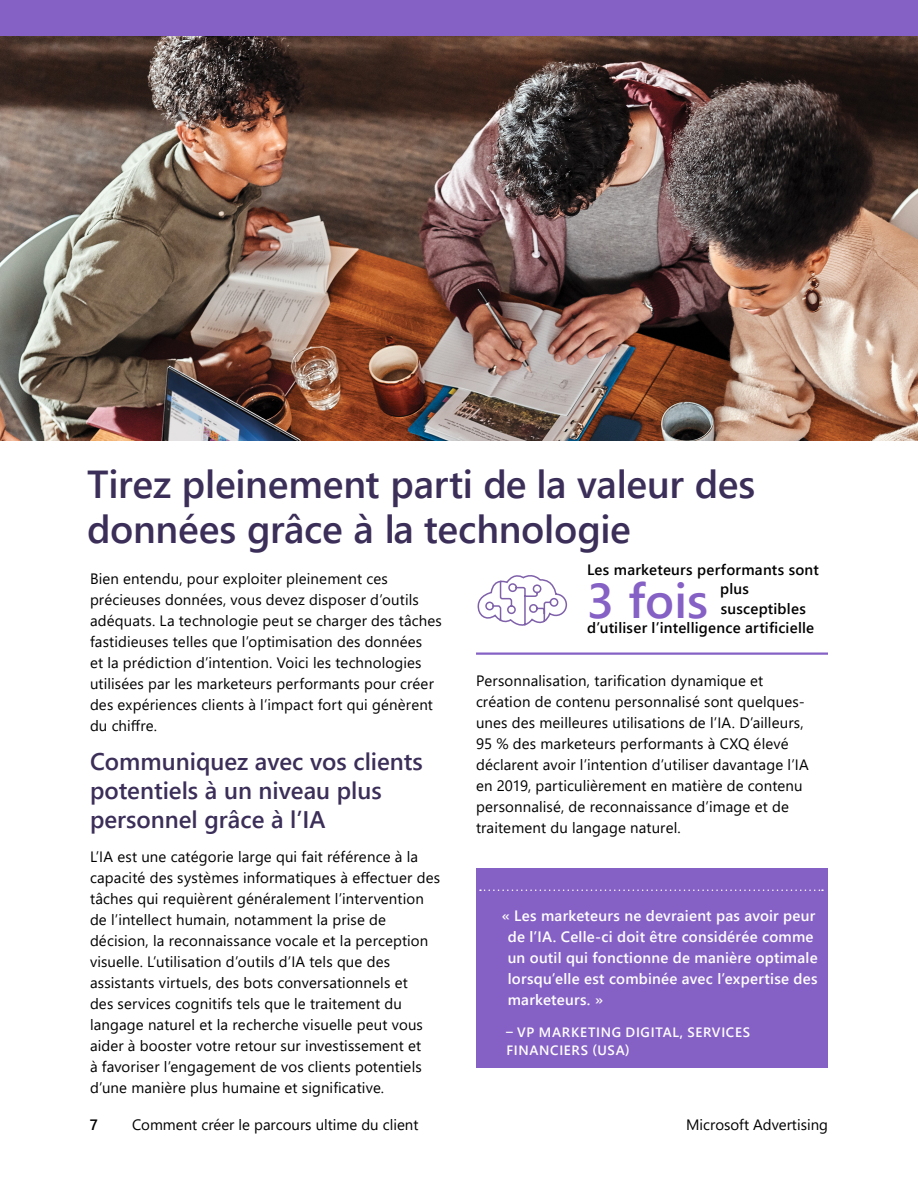
<style>
.page{position:relative;width:918px;height:1188px;background:#fff}
.page>*{position:absolute;margin:0;border:0;box-sizing:border-box;transform-origin:0 0}
.t1{font:600 48.75px "Segoe UI";color:#8661c5}
.Headline{font:600 39px/45px "Segoe UI";letter-spacing:-.005em;color:#3b2e58}
.subheads{font:600 24px/28.8px "Segoe UI";color:#3b2e58}
.body_copy{font:15px/21px "Segoe UI";letter-spacing:.01em;color:#000}
.t2{font:600 15px/21px "Segoe UI";letter-spacing:.015em;color:#fff}
.body_copy-2{font:600 15px "Segoe UI";letter-spacing:.015em;color:#000}
.t3{font:600 13.5px/18px "Segoe UI";letter-spacing:.05em;color:#fff}
</style>
<div class="page">
<div style="left:0;top:0;width:918px;height:36px;background:#8661c5"></div>
<hr style="left:476px;top:652px;width:352px;height:3px;background:#8661c5">
<svg style="left:478px;top:575px;width:90px;height:51px"></svg>
<div style="left:476px;top:868px;width:352px;height:200px;background:#8661c5"></div>
<svg style="left:480px;top:890px;width:343px;height:1px"></svg>
<img style="left:0;top:36px;width:918px;height:405px">
<p class="Headline" style="left:87px;top:458px;width:670px">Tirez pleinement parti de la valeur des données grâce à la technologie</p>
<p class="body_copy" style="left:90px;top:567px;width:353px">Bien entendu, pour exploiter pleinement ces précieuses données, vous devez disposer d’outils adéquats. La technologie peut se charger des tâches fastidieuses telles que l’optimisation des données<br>et la prédiction d’intention. Voici les technologies utilisées par les marketeurs performants pour créer des expériences clients à l’impact fort qui génèrent du chiffre.</p>
<p class="subheads" style="left:90px;top:745px;width:334px">Communiquez avec vos clients potentiels à un niveau plus personnel grâce à l’IA</p>
<p class="body_copy" style="left:90px;top:845px;width:352px">L’IA est une catégorie large qui fait référence à la capacité des systèmes informatiques à effectuer des tâches qui requièrent généralement l’intervention de l’intellect humain, notamment la prise de décision, la reconnaissance vocale et la perception visuelle. L’utilisation d’outils d’IA tels que des assistants virtuels, des bots conversationnels et<br>des services cognitifs tels que le traitement du langage naturel et la recherche visuelle peut vous aider à booster votre retour sur investissement et<br>à favoriser l’engagement de vos clients potentiels d’une manière plus humaine et significative.</p>
<p class="body_copy-2" style="left:587px;top:555px;width:233px">Les marketeurs performants sont</p>
<p class="t1" style="left:587px;top:554px;width:123px">3 fois</p>
<p class="body_copy-2" style="left:720px;top:575px;width:30px">plus</p>
<p class="body_copy-2" style="left:721px;top:594px;width:87px">susceptibles</p>
<p class="body_copy-2" style="left:587px;top:614px;width:229px">d’utiliser l’intelligence artificielle</p>
<p class="body_copy" style="left:476px;top:669px;width:334px">Personnalisation, tarification dynamique et création de contenu personnalisé sont quelques&shy;unes des meilleures utilisations de l’IA. D’ailleurs, 95 % des marketeurs performants à CXQ élevé déclarent avoir l’intention d’utiliser davantage l’IA en 2019, particulièrement en matière de contenu personnalisé, de reconnaissance d’image et de traitement du langage naturel.</p>
<p class="t2" style="left:508px;top:904px;width:311px;text-indent:-6px">« Les marketeurs ne devraient pas avoir peur de l’IA. Celle-ci doit être considérée comme un outil qui fonctionne de manière optimale lorsqu’elle est combinée avec l’expertise des marketeurs. »</p>
<p class="t3" style="left:506px;top:1022px;width:245px">– VP MARKETING DIGITAL, SERVICES<br>FINANCIERS (USA)</p>
<p class="body_copy-2" style="left:90px;top:1110px;width:10px">7</p>
<p class="body_copy" style="left:132px;top:1113px;width:288px">Comment créer le parcours ultime du client</p>
<p class="body_copy" style="left:686px;top:1113px;width:143px">Microsoft Advertising</p>
</div>
